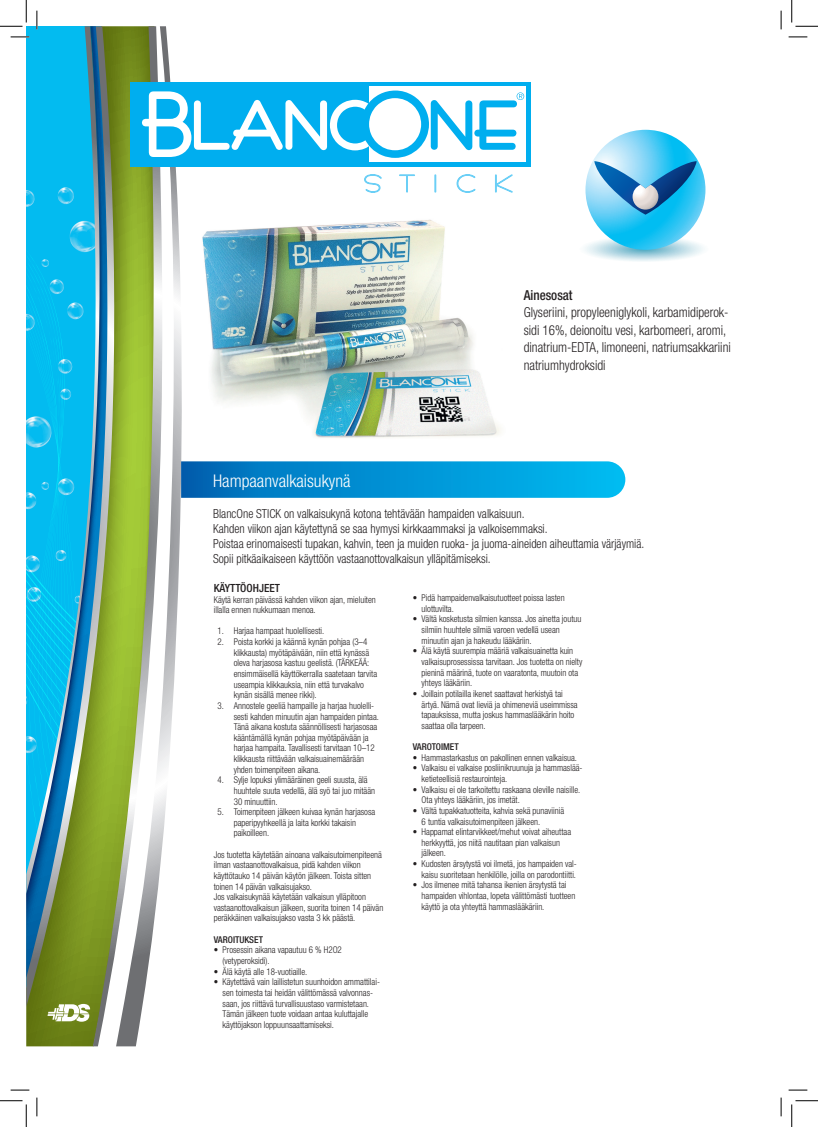
<style>
.page{position:relative;width:818px;height:1127px;background:#fff}
.page>*{position:absolute;margin:0;border:0;box-sizing:border-box;transform-origin:0 0}
.t1{font:300 condensed 17.5px "Helvetica Neue LT Std";color:#fff}
.t2{font:300 condensed 13.75px/17.5px "Helvetica Neue LT Std";color:#231f20;scale:.95 1}
.t3{font:500 condensed 13.75px "Helvetica Neue LT Std";color:#231f20;scale:.95 1}
.t4{font:300 condensed 12.5px/15px "Helvetica Neue LT Std";color:#231f20;scale:.95 1}
.t5{font:500 condensed 11.25px "Helvetica Neue LT Std";color:#231f20}
.t6{font:300 condensed 9.38px/10.6px "Helvetica Neue LT Std";color:#231f20;scale:.95 1}
.t7{font:500 condensed 9.38px "Helvetica Neue LT Std";color:#231f20}
</style>
<div class="page">
<img style="left:202px;top:184px;width:298px;height:254px">
<svg style="left:93px;top:26px;width:94px;height:1020px"></svg>
<svg style="left:26px;top:26px;width:93px;height:980px;background:#8ea541"></svg>
<svg style="left:26px;top:26px;width:82px;height:951px;background:#2aabc4"></svg>
<div style="left:130px;top:82px;width:400px;height:84px;background:#00aeef"></div>
<div style="left:369px;top:87px;width:157px;height:75px;background:#fff"></div>
<svg style="left:142px;top:90px;width:382px;height:68px"></svg>
<svg style="left:363px;top:174px;width:19px;height:19px"></svg>
<svg style="left:398px;top:174px;width:18px;height:19px"></svg>
<svg style="left:434px;top:174px;width:2px;height:18px"></svg>
<svg style="left:456px;top:174px;width:20px;height:19px"></svg>
<svg style="left:494px;top:174px;width:19px;height:19px"></svg>
<svg style="left:585px;top:235px;width:118px;height:26px"></svg>
<svg style="left:585px;top:130px;width:120px;height:120px;background:#4ccbf4"></svg>
<svg style="left:594px;top:161px;width:103px;height:54px;background:#50a6d4"></svg>
<svg style="left:181px;top:461px;width:444px;height:36px;background:#0494d4"></svg>
<svg style="left:48px;top:899px;width:84px;height:122px"></svg>
<svg style="left:11px;top:36px;width:18px;height:2px"></svg>
<svg style="left:788px;top:36px;width:19px;height:2px"></svg>
<svg style="left:11px;top:1089px;width:18px;height:1px"></svg>
<svg style="left:788px;top:1089px;width:19px;height:1px"></svg>
<svg style="left:36px;top:11px;width:2px;height:18px"></svg>
<svg style="left:36px;top:1097px;width:2px;height:18px"></svg>
<svg style="left:780px;top:11px;width:2px;height:18px"></svg>
<svg style="left:780px;top:1097px;width:2px;height:18px"></svg>
<svg style="left:0;top:0;width:27px;height:27px"></svg>
<svg style="left:0;top:1100px;width:27px;height:26px"></svg>
<svg style="left:791px;top:0;width:27px;height:27px"></svg>
<svg style="left:791px;top:1100px;width:27px;height:26px"></svg>
<h2 class="t3" style="left:524px;top:286px;width:53px">Ainesosat</h2>
<h2 class="t2" style="left:524px;top:303px;width:220px">Glyseriini, propyleeniglykoli, karbamidiperok&shy;sidi 16%, deionoitu vesi, karbomeeri, aromi, dinatrium-EDTA, limoneeni, natriumsakkariini natriumhydroksidi</h2>
<h1 class="t1" style="left:213px;top:470px;width:139px">Hampaanvalkaisukynä</h1>
<p class="t4" style="left:213px;top:505px;width:455px">BlancOne STICK on valkaisukynä kotona tehtävään hampaiden valkaisuun.<br>Kahden viikon ajan käytettynä se saa hymysi kirkkaammaksi ja valkoisemmaksi.<br>Poistaa erinomaisesti tupakan, kahvin, teen ja muiden ruoka- ja juoma-aineiden aiheuttamia värjäymiä.<br>Sopii pitkäaikaiseen käyttöön vastaanottovalkaisun ylläpitämiseksi.</p>
<p class="t5" style="left:214px;top:581px;width:68px">KÄYTTÖOHJEET</p>
<p class="t6" style="left:214px;top:593px;width:172px">Käytä kerran päivässä kahden viikon ajan, mieluiten illalla ennen nukkumaan menoa.</p>
<p class="t6" style="left:217px;top:625px;width:114px">1. Harjaa hampaat huolellisesti.</p>
<p class="t6" style="left:234px;top:636px;width:152px;text-indent:-16px">2. Poista korkki ja käännä kynän pohjaa (3–4 klikkausta) myötäpäivään, niin että kynässä oleva harjasosa kastuu geelistä. (TÄRKEÄÄ: ensimmäisellä käyttökerralla saatetaan tarvita useampia klikkauksia, niin että turvakalvo kynän sisällä menee rikki).</p>
<p class="t6" style="left:234px;top:700px;width:154px;text-indent:-16px">3. Annostele geeliä hampaille ja harjaa huolelli&shy;sesti kahden minuutin ajan hampaiden pintaa.<br>Tänä aikana kostuta säännöllisesti harjasosaa kääntämällä kynän pohjaa myötäpäivään ja harjaa hampaita. Tavallisesti tarvitaan 10–12 klikkausta riittävään valkaisuainemäärään yhden toimenpiteen aikana.</p>
<p class="t6" style="left:234px;top:774px;width:150px;text-indent:-16px">4. Sylje lopuksi ylimääräinen geeli suusta, älä huuhtele suuta vedellä, älä syö tai juo mitään<br>30 minuuttiin.</p>
<p class="t6" style="left:234px;top:806px;width:151px;text-indent:-16px">5. Toimenpiteen jälkeen kuivaa kynän harjasosa paperipyyhkeellä ja laita korkki takaisin paikoilleen.</p>
<p class="t6" style="left:214px;top:848px;width:180px">Jos tuotetta käytetään ainoana valkaisutoimenpiteenä ilman vastaanottovalkaisua, pidä kahden viikon käyttötauko 14 päivän käytön jälkeen. Toista sitten toinen 14 päivän valkaisujakso.<br>Jos valkaisukynää käytetään valkaisun ylläpitoon vastaanottovalkaisun jälkeen, suorita toinen 14 päivän peräkkäinen valkaisujakso vasta 3 kk päästä.</p>
<p class="t7" style="left:214px;top:933px;width:51px">VAROITUKSET</p>
<p class="t6" style="left:223px;top:944px;width:127px;text-indent:-9px">• Prosessin aikana vapautuu 6 % H2O2 (vetyperoksidi).</p>
<p class="t6" style="left:214px;top:965px;width:100px">• Älä käytä alle 18-vuotiaille.</p>
<p class="t6" style="left:223px;top:976px;width:167px;text-indent:-9px">• Käytettävä vain laillistetun suunhoidon ammattilai&shy;sen toimesta tai heidän välittömässä valvonnas&shy;saan, jos riittävä turvallisuustaso varmistetaan.<br>Tämän jälkeen tuote voidaan antaa kuluttajalle käyttöjakson loppuunsaattamiseksi.</p>
<p class="t6" style="left:422px;top:592px;width:152px;text-indent:-9px">• Pidä hampaidenvalkaisutuotteet poissa lasten ulottuvilta.</p>
<p class="t6" style="left:422px;top:613px;width:170px;text-indent:-9px">• Vältä kosketusta silmien kanssa. Jos ainetta joutuu silmiin huuhtele silmiä varoen vedellä usean minuutin ajan ja hakeudu lääkäriin.</p>
<p class="t6" style="left:422px;top:645px;width:171px;text-indent:-9px">• Älä käytä suurempia määriä valkaisuainetta kuin valkaisuprosessissa tarvitaan. Jos tuotetta on nielty pieninä määrinä, tuote on vaaratonta, muutoin ota yhteys lääkäriin.</p>
<p class="t6" style="left:422px;top:688px;width:166px;text-indent:-9px">• Joillain potilailla ikenet saattavat herkistyä tai ärtyä. Nämä ovat lieviä ja ohimeneviä useimmissa tapauksissa, mutta joskus hammaslääkärin hoito saattaa olla tarpeen.</p>
<p class="t7" style="left:413px;top:741px;width:47px">VAROTOIMET</p>
<p class="t6" style="left:413px;top:751px;width:174px">• Hammastarkastus on pakollinen ennen valkaisua.</p>
<p class="t6" style="left:422px;top:762px;width:171px;text-indent:-9px">• Valkaisu ei valkaise posliinikruunuja ja hammaslää&shy;ketieteellisiä restaurointeja.</p>
<p class="t6" style="left:422px;top:783px;width:168px;text-indent:-9px">• Valkaisu ei ole tarkoitettu raskaana oleville naisille.<br>Ota yhteys lääkäriin, jos imetät.</p>
<p class="t6" style="left:422px;top:805px;width:152px;text-indent:-9px">• Vältä tupakkatuotteita, kahvia sekä punaviiniä<br>6 tuntia valkaisutoimenpiteen jälkeen.</p>
<p class="t6" style="left:422px;top:826px;width:159px;text-indent:-9px">• Happamat elintarvikkeet/mehut voivat aiheuttaa herkkyyttä, jos niitä nautitaan pian valkaisun jälkeen.</p>
<p class="t6" style="left:413px;top:858px;width:174px;text-align:right">• Kudosten ärsytystä voi ilmetä, jos hampaiden val&shy;kaisu suoritetaan henkilölle, joilla on parodontiitti.</p>
<p class="t6" style="left:422px;top:879px;width:163px;text-indent:-9px">• Jos ilmenee mitä tahansa ikenien ärsytystä tai hampaiden vihlontaa, lopeta välittömästi tuotteen käyttö ja ota yhteyttä hammaslääkäriin.</p>
</div>
